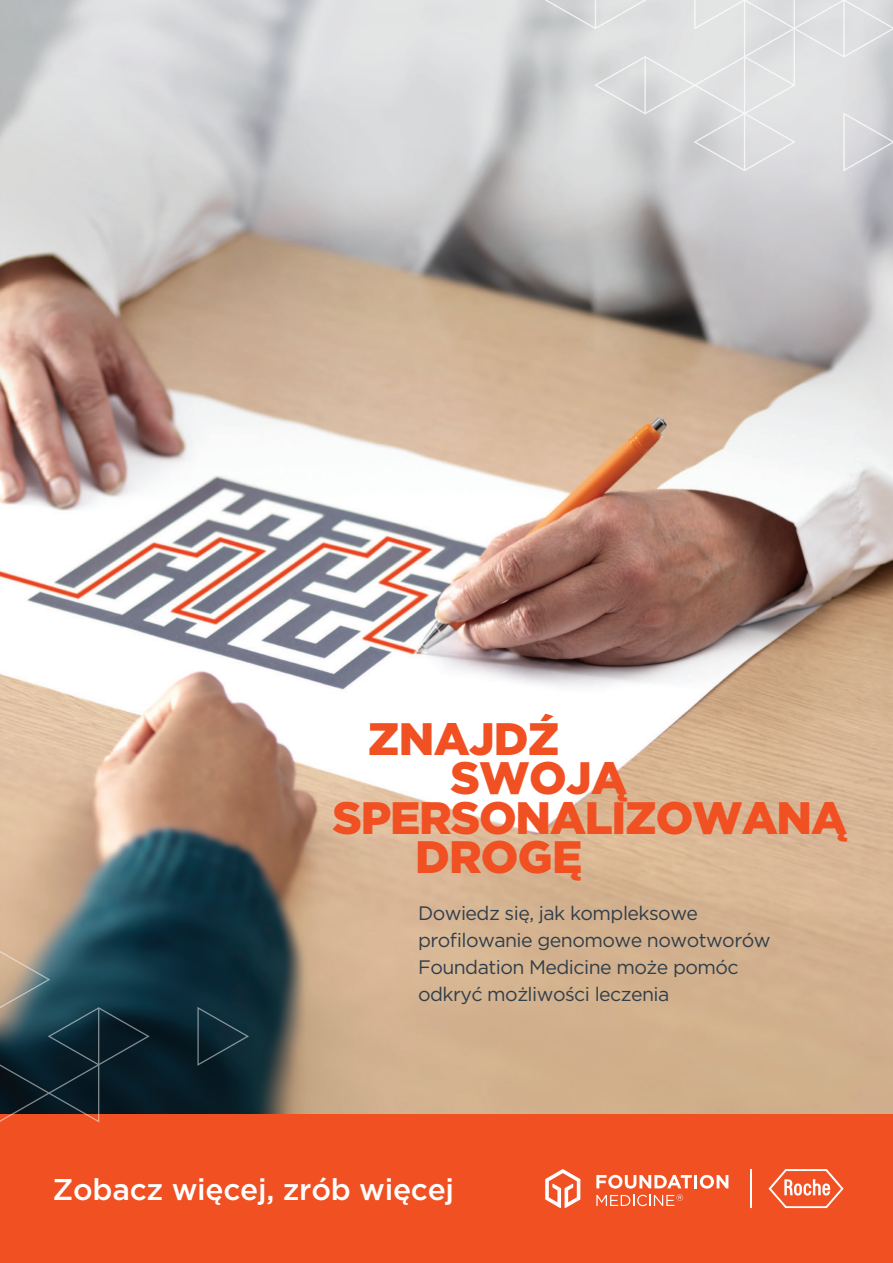
<style>
.page{position:relative;width:893px;height:1263px;background:#fff}
.page>*{position:absolute;margin:0;border:0;box-sizing:border-box;transform-origin:0 0}
.t1{font:900 45.45px "Gotham";letter-spacing:-.025em;color:#f05022}
.t2{font:500 30px "Gotham";letter-spacing:-.01em;color:#fff}
.t3{font:19.5px/27px "Gotham";letter-spacing:-.03em;color:#313f4a}
</style>
<div class="page">
<img style="left:0;top:0;width:893px;height:1114px">
<div style="left:0;top:1114px;width:893px;height:149px;background:#f05022"></div>
<svg style="left:768px;top:1169px;width:76px;height:39px"></svg>
<hr style="left:751px;top:1169px;width:1px;height:39px;background:#fff">
<svg style="left:545px;top:1169px;width:35px;height:39px"></svg>
<svg style="left:596px;top:1175px;width:132px;height:13px"></svg>
<svg style="left:596px;top:1194px;width:87px;height:12px"></svg>
<svg style="left:0;top:945px;width:150px;height:178px;background:#314045"></svg>
<svg style="left:197px;top:1007px;width:52px;height:59px;background:#132f39"></svg>
<svg style="left:544px;top:0;width:50px;height:29px"></svg>
<svg style="left:594px;top:0;width:299px;height:171px;background:#dcddde"></svg>
<svg style="left:843px;top:112px;width:50px;height:59px;background:#d1d1d6"></svg>
<h1 class="t1" style="left:368px;top:707px;width:193px">ZNAJDŹ</h1>
<h1 class="t1" style="left:450px;top:747px;width:178px">SWOJĄ</h1>
<h1 class="t1" style="left:333px;top:786px;width:516px">SPERSONALIZOWANĄ</h1>
<h1 class="t1" style="left:415px;top:825px;width:169px">DROGĘ</h1>
<p class="t3" style="left:418px;top:900px;width:354px">Dowiedz się, jak kompleksowe profilowanie genomowe nowotworów<br>Foundation Medicine może pomóc odkryć możliwości leczenia</p>
<h2 class="t2" style="left:52px;top:1170px;width:403px">Zobacz więcej, zrób więcej</h2>
</div>
